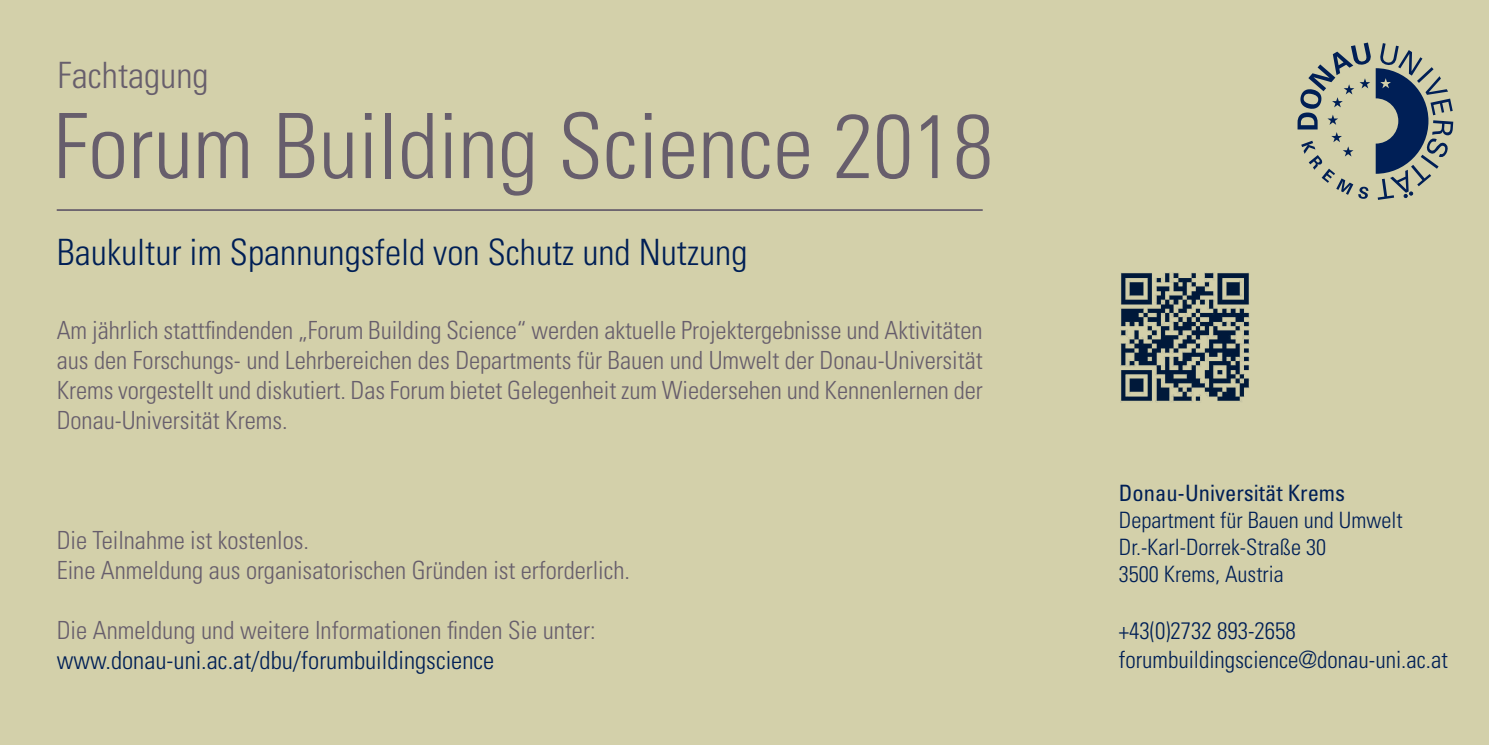
<style>
.page{position:relative;width:1489px;height:745px;background:#fff}
.page>*{position:absolute;margin:0;border:0;box-sizing:border-box;transform-origin:0 0}
.t1{font:300 condensed 90px "Univers";color:#675e6c}
.t2{font:300 condensed 36.25px "Univers";color:#001f56}
.t3{font:300 condensed 36.25px "Univers";color:#675e6c}
.t4{font:300 condensed 25px/30px "Univers";color:#675e6c;text-align:justify}
.t5{font:300 condensed 25px "Univers";color:#001f56}
.t6{font:300 condensed 23.75px/28.5px "Univers";color:#001f56}
.t7{font:300 condensed 22.5px/27px "Univers";color:#001f56}
.t8{font:condensed 22.5px "Univers";color:#001f56}
</style>
<div class="page">
<div style="left:0;top:0;width:1488px;height:744px;background:#d3d0aa"></div>
<hr style="left:57px;top:209px;width:925px;height:2px;background:#675e6c">
<svg style="left:1297px;top:43px;width:155px;height:157px"></svg>
<img style="left:1120px;top:272px;width:130px;height:131px">
<h2 class="t3" style="left:58px;top:53px;width:152px">Fachtagung</h2>
<h1 class="t1" style="left:53px;top:92px;width:941px">Forum Building Science 2018</h1>
<h2 class="t2" style="left:57px;top:230px;width:692px">Baukultur im Spannungsfeld von Schutz und Nutzung</h2>
<p class="t4" style="left:57px;top:314px;width:927px">Am jährlich stattfindenden „Forum Building Science“ werden aktuelle Projektergebnisse und Aktivitäten aus den Forschungs- und Lehrbereichen des Departments für Bauen und Umwelt der Donau-Universität Krems vorgestellt und diskutiert. Das Forum bietet Gelegenheit zum Wiedersehen und Kennenlernen der Donau-Universität Krems.</p>
<p class="t4" style="left:57px;top:524px;width:575px">Die Teilnahme ist kostenlos.<br>Eine Anmeldung aus organisatorischen Gründen ist erforderlich.</p>
<p class="t4" style="left:57px;top:614px;width:540px">Die Anmeldung und weitere Informationen finden Sie unter:</p>
<p class="t5" style="left:57px;top:645px;width:439px">www.donau-uni.ac.at/dbu/forumbuildingscience</p>
<p class="t8" style="left:1118px;top:478px;width:228px">Donau-Universität Krems</p>
<p class="t7" style="left:1118px;top:505px;width:285px">Department für Bauen und Umwelt<br>Dr.-Karl-Dorrek-Straße 30<br>3500 Krems, Austria</p>
<p class="t6" style="left:1118px;top:615px;width:330px">+43(0)2732 893-2658 forumbuildingscience@donau-uni.ac.at</p>
</div>
